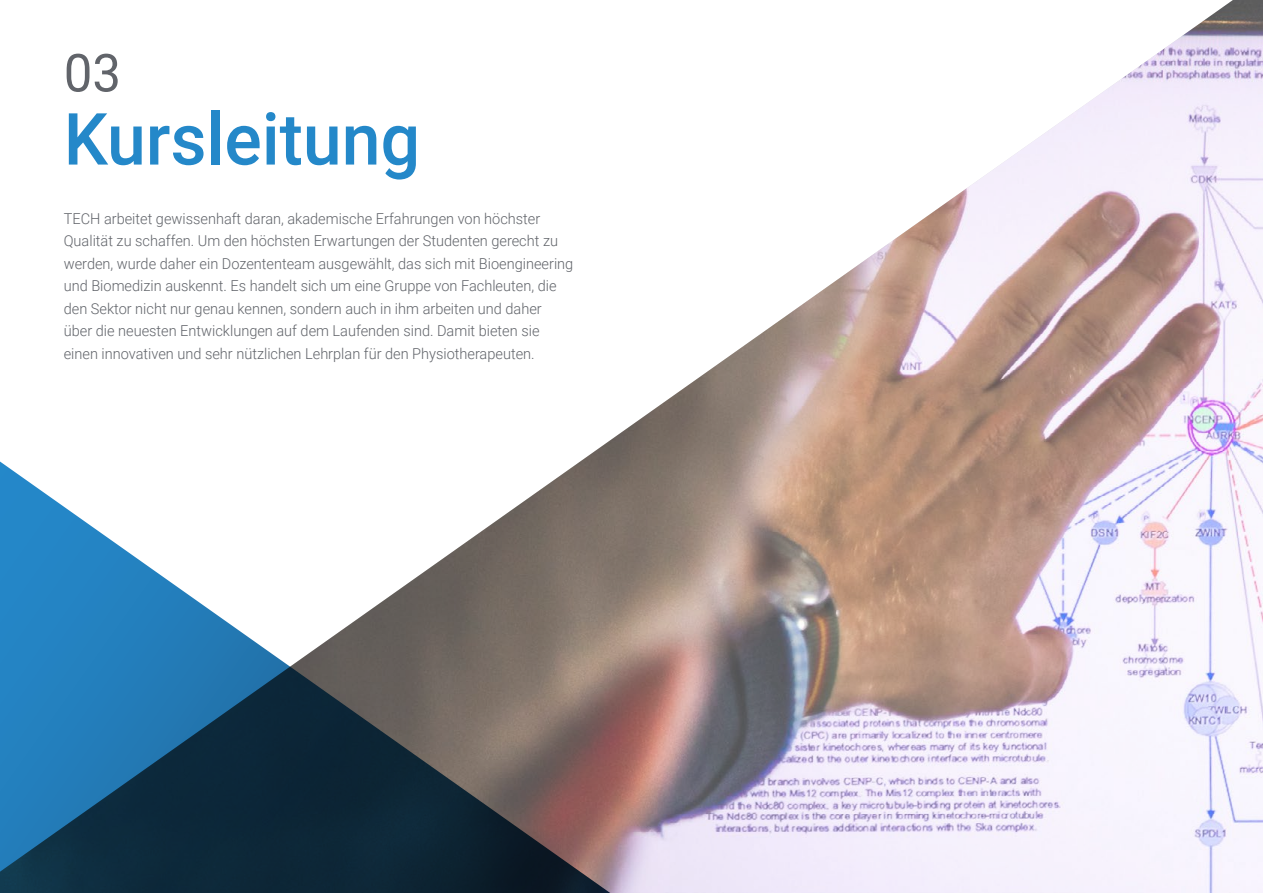
<style>
.page{position:relative;width:1263px;height:893px;background:#fff}
.page>*{position:absolute;margin:0;border:0;box-sizing:border-box;transform-origin:0 0}
.t1{font:500 72px "Roboto";color:#2488c9}
.t2{font:52.5px "Roboto";color:#61646a}
.t3{font:300 15px/22.5px "Roboto";color:#61646a}
</style>
<div class="page">
<img style="left:602px;top:0;width:661px;height:893px">
<svg style="left:0;top:446px;width:640px;height:447px"></svg>
<h2 class="t2" style="left:64px;top:36px;width:59px">03</h2>
<h1 class="t1" style="left:64px;top:89px;width:358px">Kursleitung</h1>
<p class="t3" style="left:64px;top:207px;width:511px">TECH arbeitet gewissenhaft daran, akademische Erfahrungen von höchster Qualität zu schaffen. Um den höchsten Erwartungen der Studenten gerecht zu werden, wurde daher ein Dozententeam ausgewählt, das sich mit Bioengineering und Biomedizin auskennt. Es handelt sich um eine Gruppe von Fachleuten, die den Sektor nicht nur genau kennen, sondern auch in ihm arbeiten und daher über die neuesten Entwicklungen auf dem Laufenden sind. Damit bieten sie einen innovativen und sehr nützlichen Lehrplan für den Physiotherapeuten.</p>
</div>
